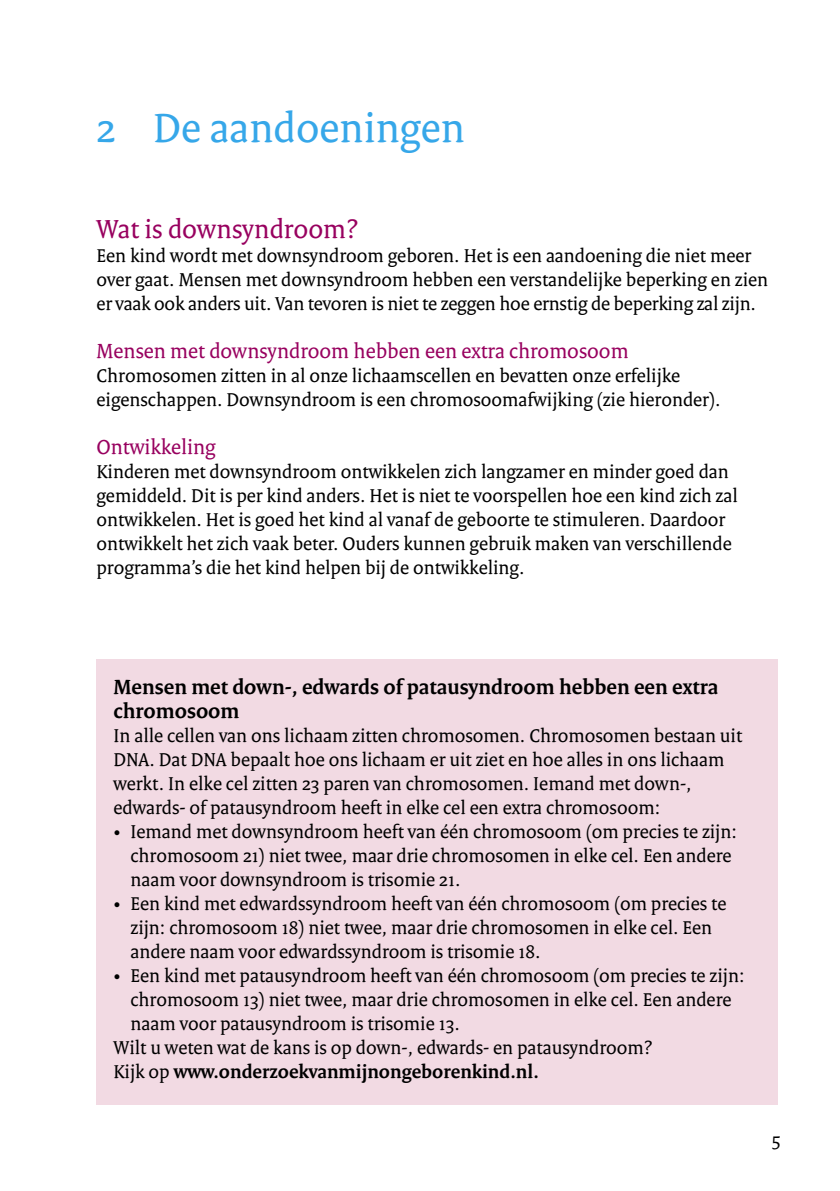
<style>
.page{position:relative;width:840px;height:1191px;background:#fff}
.page>*{position:absolute;margin:0;border:0;box-sizing:border-box;transform-origin:0 0}
._03_RIVM_Hoofdstukko{font:44px "Rijksoverheid Serif";color:#36a7e9}
._05_RIVM_Paragraafko{font:28px "Rijksoverheid Serif";color:#98005f}
.Kaderkop{font:700 22px/24px "Rijksoverheid Serif";color:#000}
._07_RIVM_Subalineako{font:22px "Rijksoverheid Serif";color:#98005f}
._10_RIVM_Broodtekst{font:20px/24px "Rijksoverheid Serif";color:#000}
.s1{font-weight:700}
</style>
<div class="page">
<div style="left:96px;top:659px;width:681px;height:445px;background:#f2dae3"></div>
<p class="_03_RIVM_Hoofdstukko" style="left:96px;top:101px;width:370px">2 De aandoeningen</p>
<p class="_05_RIVM_Paragraafko" style="left:96px;top:212px;width:263px">Wat is downsyndroom?</p>
<p class="_10_RIVM_Broodtekst" style="left:96px;top:243px;width:673px">Een kind wordt met downsyndroom geboren. Het is een aandoening die niet meer over gaat. Mensen met downsyndroom hebben een verstandelijke beperking en zien er vaak ook anders uit. Van tevoren is niet te zeggen hoe ernstig de beperking zal zijn.</p>
<p class="_07_RIVM_Subalineako" style="left:96px;top:337px;width:533px">Mensen met downsyndroom hebben een extra chromosoom</p>
<p class="_10_RIVM_Broodtekst" style="left:96px;top:363px;width:625px">Chromosomen zitten in al onze lichaamscellen en bevatten onze erfelijke eigenschappen. Downsyndroom is een chromosoomafwijking (zie hieronder).</p>
<p class="_07_RIVM_Subalineako" style="left:96px;top:433px;width:121px">Ontwikkeling</p>
<p class="_10_RIVM_Broodtekst" style="left:96px;top:459px;width:642px">Kinderen met downsyndroom ontwikkelen zich langzamer en minder goed dan gemiddeld. Dit is per kind anders. Het is niet te voorspellen hoe een kind zich zal ontwikkelen. Het is goed het kind al vanaf de geboorte te stimuleren. Daardoor ontwikkelt het zich vaak beter. Ouders kunnen gebruik maken van verschillende programma’s die het kind helpen bij de ontwikkeling.</p>
<p class="Kaderkop" style="left:113px;top:674px;width:606px">Mensen met down-, edwards of patausyndroom hebben een extra chromosoom</p>
<p class="_10_RIVM_Broodtekst" style="left:113px;top:723px;width:630px">In alle cellen van ons lichaam zitten chromosomen. Chromosomen bestaan uit DNA. Dat DNA bepaalt hoe ons lichaam er uit ziet en hoe alles in ons lichaam werkt. In elke cel zitten 23 paren van chromosomen. Iemand met down-, edwards- of patausyndroom heeft in elke cel een extra chromosoom:</p>
<p class="_10_RIVM_Broodtekst" style="left:130px;top:819px;width:607px;text-indent:-17px">• Iemand met downsyndroom heeft van één chromosoom (om precies te zijn: chromosoom 21) niet twee, maar drie chromosomen in elke cel. Een andere naam voor downsyndroom is trisomie 21.</p>
<p class="_10_RIVM_Broodtekst" style="left:130px;top:891px;width:597px;text-indent:-17px">• Een kind met edwardssyndroom heeft van één chromosoom (om precies te zijn: chromosoom 18) niet twee, maar drie chromosomen in elke cel. Een andere naam voor edwardssyndroom is trisomie 18.</p>
<p class="_10_RIVM_Broodtekst" style="left:130px;top:963px;width:615px;text-indent:-17px">• Een kind met patausyndroom heeft van één chromosoom (om precies te zijn: chromosoom 13) niet twee, maar drie chromosomen in elke cel. Een andere naam voor patausyndroom is trisomie 13.</p>
<p class="_10_RIVM_Broodtekst" style="left:113px;top:1035px;width:540px">Wilt u weten wat de kans is op down-, edwards- en patausyndroom?<br>Kijk op <span class="s1">www.onderzoekvanmijnongeborenkind.nl.</span></p>
<p class="_10_RIVM_Broodtekst" style="left:771px;top:1127px;width:10px">5</p>
</div>
